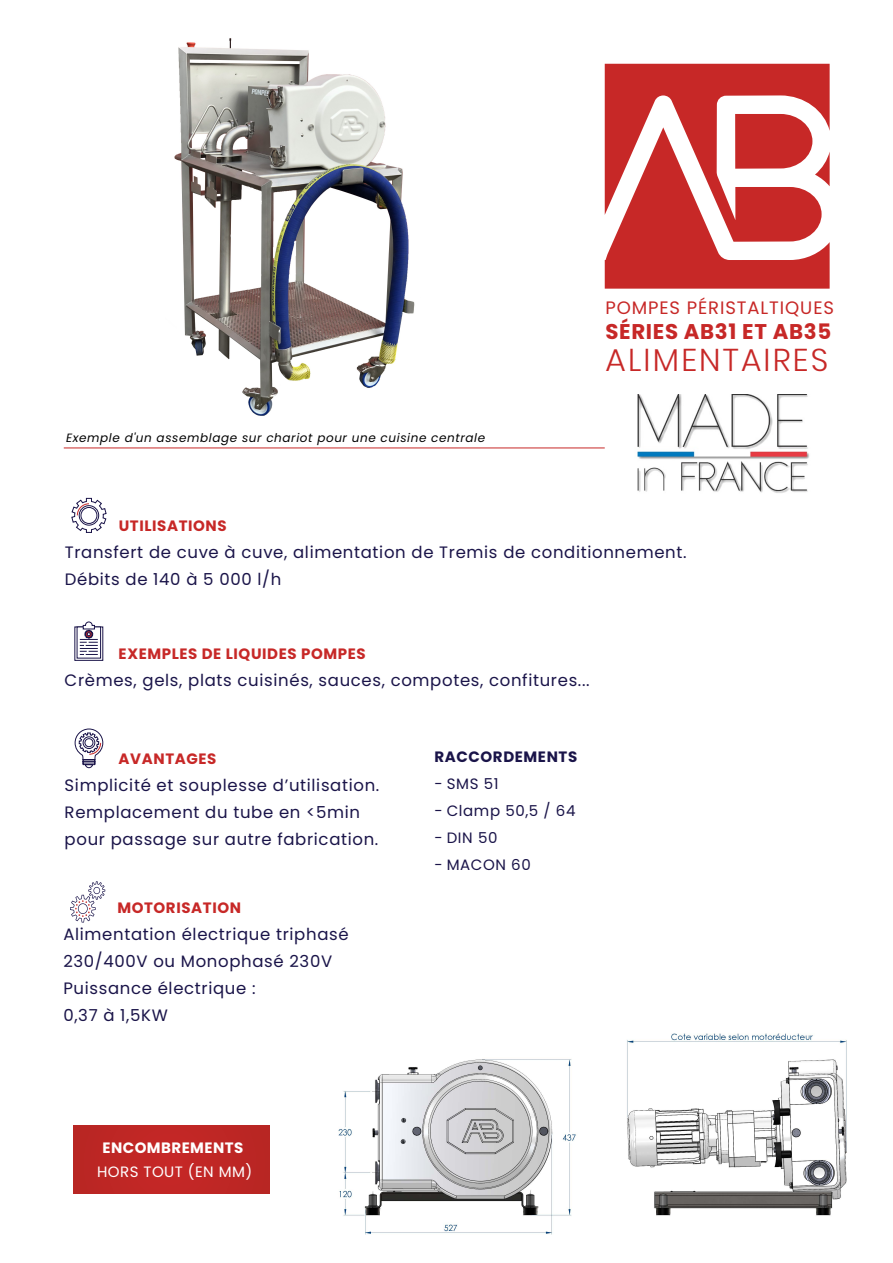
<style>
.page{position:relative;width:893px;height:1263px;background:#fff}
.page>*{position:absolute;margin:0;border:0;box-sizing:border-box;transform-origin:0 0}
.t1{font:300 31.5px "Poppins";letter-spacing:.07em;color:#c72827}
.t2{font:700 21.3px "Poppins";letter-spacing:.03em;color:#c72827}
.t3{font:18px "Poppins";letter-spacing:.05em;color:#c72827}
.t4{font:16.5px/27px "Poppins";letter-spacing:.04em;color:#1a1449}
.t5{font:700 15px "Poppins";letter-spacing:.04em;color:#c72827}
.t6{font:15px "Poppins";letter-spacing:.04em;color:#1a1449}
.t7{font:15px "Poppins";letter-spacing:.03em;color:#fff}
.t8{font:700 15px "Poppins";letter-spacing:.03em;color:#fff}
.t9{font:700 15px "Poppins";letter-spacing:.04em;color:#1a1449}
.t10{font:italic 12px "Poppins";letter-spacing:.05em;color:#000}
</style>
<div class="page">
<img style="left:637px;top:395px;width:172px;height:98px">
<hr style="left:64px;top:448px;width:541px;height:1px;background:#c72827">
<div style="left:74px;top:1126px;width:195px;height:68px;background:#bf2725"></div>
<svg style="left:605px;top:64px;width:225px;height:225px"></svg>
<svg style="left:71px;top:497px;width:36px;height:36px"></svg>
<div style="left:81px;top:507px;width:16px;height:16px;background:#fff;border-radius:50%"></div>
<div style="left:81px;top:507px;width:16px;height:17px;border:1px solid #1a1449;border-radius:50%"></div>
<svg style="left:74px;top:728px;width:30px;height:41px"></svg>
<div style="left:74px;top:626px;width:29px;height:35px;border:1px solid #1a1449"></div>
<div style="left:77px;top:626px;width:24px;height:33px;background:#fff;border:1px solid #1a1449"></div>
<svg style="left:80px;top:621px;width:18px;height:34px"></svg>
<svg style="left:70px;top:881px;width:35px;height:41px"></svg>
<img style="left:338px;top:1033px;width:509px;height:202px">
<img style="left:174px;top:38px;width:241px;height:378px">
<p class="t10" style="left:66px;top:431px;width:421px">Exemple d'un assemblage sur chariot pour une cuisine centrale</p>
<p class="t3" style="left:605px;top:297px;width:230px">POMPES PÉRISTALTIQUES</p>
<p class="t2" style="left:605px;top:319px;width:227px">SÉRIES AB31 ET AB35</p>
<h1 class="t1" style="left:605px;top:341px;width:224px">ALIMENTAIRES</h1>
<p class="t5" style="left:119px;top:517px;width:109px">UTILISATIONS</p>
<p class="t4" style="left:65px;top:539px;width:623px">Transfert de cuve à cuve, alimentation de Tremis de conditionnement.<br>Débits de 140 à 5 000 l/h</p>
<p class="t5" style="left:119px;top:645px;width:249px">EXEMPLES DE LIQUIDES POMPES</p>
<p class="t4" style="left:65px;top:667px;width:526px">Crèmes, gels, plats cuisinés, sauces, compotes, confitures...</p>
<p class="t5" style="left:119px;top:750px;width:99px">AVANTAGES</p>
<p class="t4" style="left:65px;top:772px;width:316px">Simplicité et souplesse d’utilisation.<br>Remplacement du tube en &lt;5min pour passage sur autre fabrication.</p>
<p class="t5" style="left:117px;top:899px;width:125px">MOTORISATION</p>
<p class="t4" style="left:63px;top:921px;width:287px">Alimentation électrique triphasé<br>230/400V ou Monophasé 230V<br>Puissance électrique :<br>0,37 à 1,5KW</p>
<p class="t8" style="left:102px;top:1139px;width:142px">ENCOMBREMENTS</p>
<p class="t7" style="left:97px;top:1163px;width:157px">HORS TOUT (EN MM)</p>
<p class="t9" style="left:434px;top:748px;width:144px">RACCORDEMENTS</p>
<p class="t6" style="left:434px;top:775px;width:66px">- SMS 51</p>
<p class="t6" style="left:434px;top:802px;width:143px">- Clamp 50,5 / 64</p>
<p class="t6" style="left:434px;top:829px;width:64px">- DIN 50</p>
<p class="t6" style="left:434px;top:856px;width:98px">- MACON 60</p>
</div>
